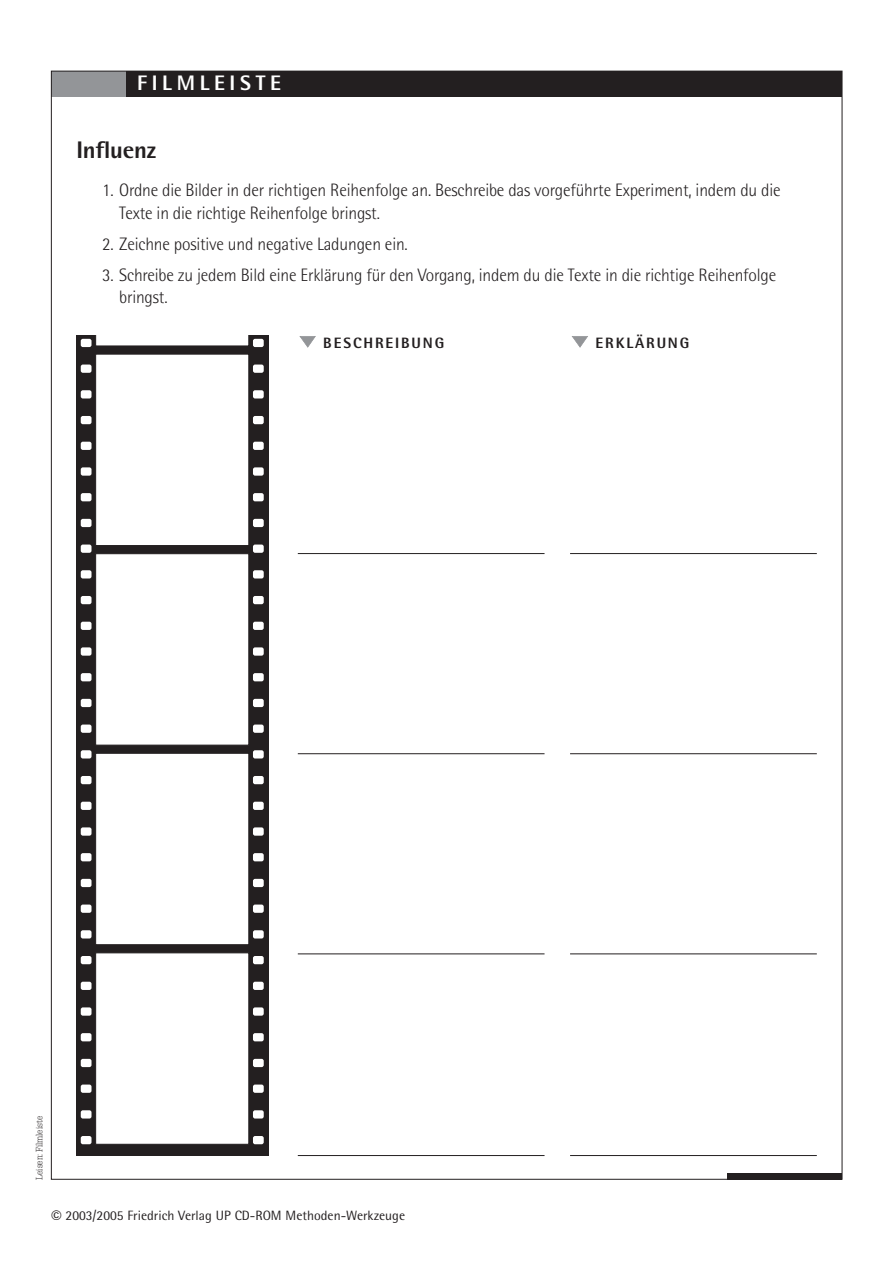
<style>
.page{position:relative;width:893px;height:1262px;background:#fff}
.page>*{position:absolute;margin:0;border:0;box-sizing:border-box;transform-origin:0 0}
.t1{font:800 24px "Rotis Semi Sans";letter-spacing:-.01em;color:#231f20}
.t2{font:800 21px "Rotis Semi Sans";letter-spacing:.22em;color:#fff}
.t3{font:300 18px/22.5px "Rotis Semi Sans";letter-spacing:-.01em;color:#231f20}
.t4{font:800 15px "Rotis Semi Sans";letter-spacing:.12em;color:#231f20}
.t5{font:13.5px "Rotis Semi Sans";color:#231f20}
.t6{font:300 9px "Glypha";color:#231f20;scale:.95 1}
</style>
<div class="page">
<div style="left:105px;top:71px;width:737px;height:25px;background:#231f20"></div>
<div style="left:51px;top:71px;width:74px;height:25px;background:#939598"></div>
<div style="left:727px;top:1173px;width:115px;height:6px;background:#231f20"></div>
<div style="left:76px;top:332px;width:192px;height:823px;background:#231f20"></div>
<div style="left:95px;top:354px;width:154px;height:192px;background:#fff;border:1px solid #231f20"></div>
<div style="left:95px;top:553px;width:154px;height:192px;background:#fff;border:1px solid #231f20"></div>
<div style="left:95px;top:753px;width:154px;height:192px;background:#fff;border:1px solid #231f20"></div>
<div style="left:95px;top:952px;width:154px;height:192px;background:#fff;border:1px solid #231f20"></div>
<div style="left:95px;top:329px;width:154px;height:17px;background:#fff"></div>
<div style="left:74px;top:324px;width:196px;height:10px;background:#fff"></div>
<div style="left:253px;top:1136px;width:11px;height:8px;background:#fff;border-radius:2px"></div>
<div style="left:253px;top:1110px;width:11px;height:8px;background:#fff;border-radius:2px"></div>
<div style="left:253px;top:1084px;width:11px;height:8px;background:#fff;border-radius:2px"></div>
<div style="left:253px;top:1058px;width:11px;height:9px;background:#fff;border-radius:2px"></div>
<div style="left:253px;top:1033px;width:11px;height:8px;background:#fff;border-radius:2px"></div>
<div style="left:253px;top:1007px;width:11px;height:8px;background:#fff;border-radius:2px"></div>
<div style="left:253px;top:981px;width:11px;height:9px;background:#fff;border-radius:2px"></div>
<div style="left:253px;top:956px;width:11px;height:8px;background:#fff;border-radius:2px"></div>
<div style="left:253px;top:930px;width:11px;height:8px;background:#fff;border-radius:2px"></div>
<div style="left:253px;top:904px;width:11px;height:8px;background:#fff;border-radius:2px"></div>
<div style="left:253px;top:879px;width:11px;height:8px;background:#fff;border-radius:2px"></div>
<div style="left:253px;top:853px;width:11px;height:8px;background:#fff;border-radius:2px"></div>
<div style="left:253px;top:827px;width:11px;height:8px;background:#fff;border-radius:2px"></div>
<div style="left:253px;top:801px;width:11px;height:9px;background:#fff;border-radius:2px"></div>
<div style="left:253px;top:776px;width:11px;height:8px;background:#fff;border-radius:2px"></div>
<div style="left:253px;top:750px;width:11px;height:8px;background:#fff;border-radius:2px"></div>
<div style="left:253px;top:724px;width:11px;height:9px;background:#fff;border-radius:2px"></div>
<div style="left:253px;top:699px;width:11px;height:8px;background:#fff;border-radius:2px"></div>
<div style="left:253px;top:673px;width:11px;height:8px;background:#fff;border-radius:2px"></div>
<div style="left:253px;top:647px;width:11px;height:8px;background:#fff;border-radius:2px"></div>
<div style="left:253px;top:621px;width:11px;height:9px;background:#fff;border-radius:2px"></div>
<div style="left:253px;top:596px;width:11px;height:8px;background:#fff;border-radius:2px"></div>
<div style="left:253px;top:570px;width:11px;height:8px;background:#fff;border-radius:2px"></div>
<div style="left:253px;top:544px;width:11px;height:9px;background:#fff;border-radius:2px"></div>
<div style="left:253px;top:519px;width:11px;height:8px;background:#fff;border-radius:2px"></div>
<div style="left:253px;top:493px;width:11px;height:8px;background:#fff;border-radius:2px"></div>
<div style="left:253px;top:467px;width:11px;height:8px;background:#fff;border-radius:2px"></div>
<div style="left:253px;top:442px;width:11px;height:8px;background:#fff;border-radius:2px"></div>
<div style="left:253px;top:416px;width:11px;height:8px;background:#fff;border-radius:2px"></div>
<div style="left:253px;top:390px;width:11px;height:8px;background:#fff;border-radius:2px"></div>
<div style="left:253px;top:364px;width:11px;height:9px;background:#fff;border-radius:2px"></div>
<div style="left:253px;top:339px;width:11px;height:8px;background:#fff;border-radius:2px"></div>
<div style="left:81px;top:1136px;width:10px;height:8px;background:#fff;border-radius:2px"></div>
<div style="left:81px;top:1110px;width:10px;height:8px;background:#fff;border-radius:2px"></div>
<div style="left:81px;top:1084px;width:10px;height:8px;background:#fff;border-radius:2px"></div>
<div style="left:81px;top:1058px;width:10px;height:9px;background:#fff;border-radius:2px"></div>
<div style="left:81px;top:1033px;width:10px;height:8px;background:#fff;border-radius:2px"></div>
<div style="left:81px;top:1007px;width:10px;height:8px;background:#fff;border-radius:2px"></div>
<div style="left:81px;top:981px;width:10px;height:9px;background:#fff;border-radius:2px"></div>
<div style="left:81px;top:956px;width:10px;height:8px;background:#fff;border-radius:2px"></div>
<div style="left:81px;top:930px;width:10px;height:8px;background:#fff;border-radius:2px"></div>
<div style="left:81px;top:904px;width:10px;height:8px;background:#fff;border-radius:2px"></div>
<div style="left:81px;top:879px;width:10px;height:8px;background:#fff;border-radius:2px"></div>
<div style="left:81px;top:853px;width:10px;height:8px;background:#fff;border-radius:2px"></div>
<div style="left:81px;top:827px;width:10px;height:8px;background:#fff;border-radius:2px"></div>
<div style="left:81px;top:801px;width:10px;height:9px;background:#fff;border-radius:2px"></div>
<div style="left:81px;top:776px;width:10px;height:8px;background:#fff;border-radius:2px"></div>
<div style="left:81px;top:750px;width:10px;height:8px;background:#fff;border-radius:2px"></div>
<div style="left:81px;top:724px;width:10px;height:9px;background:#fff;border-radius:2px"></div>
<div style="left:81px;top:699px;width:10px;height:8px;background:#fff;border-radius:2px"></div>
<div style="left:81px;top:673px;width:10px;height:8px;background:#fff;border-radius:2px"></div>
<div style="left:81px;top:647px;width:10px;height:8px;background:#fff;border-radius:2px"></div>
<div style="left:81px;top:621px;width:10px;height:9px;background:#fff;border-radius:2px"></div>
<div style="left:81px;top:596px;width:10px;height:8px;background:#fff;border-radius:2px"></div>
<div style="left:81px;top:570px;width:10px;height:8px;background:#fff;border-radius:2px"></div>
<div style="left:81px;top:544px;width:10px;height:9px;background:#fff;border-radius:2px"></div>
<div style="left:81px;top:519px;width:10px;height:8px;background:#fff;border-radius:2px"></div>
<div style="left:81px;top:493px;width:10px;height:8px;background:#fff;border-radius:2px"></div>
<div style="left:81px;top:467px;width:10px;height:8px;background:#fff;border-radius:2px"></div>
<div style="left:81px;top:442px;width:10px;height:8px;background:#fff;border-radius:2px"></div>
<div style="left:81px;top:416px;width:10px;height:8px;background:#fff;border-radius:2px"></div>
<div style="left:81px;top:390px;width:10px;height:8px;background:#fff;border-radius:2px"></div>
<div style="left:81px;top:364px;width:10px;height:9px;background:#fff;border-radius:2px"></div>
<div style="left:81px;top:339px;width:10px;height:8px;background:#fff;border-radius:2px"></div>
<svg style="left:299px;top:336px;width:17px;height:12px"></svg>
<svg style="left:571px;top:336px;width:17px;height:12px"></svg>
<hr style="left:298px;top:553px;width:246px;height:1px;background:#231f20">
<hr style="left:298px;top:753px;width:246px;height:1px;background:#231f20">
<hr style="left:298px;top:953px;width:246px;height:1px;background:#231f20">
<hr style="left:298px;top:1155px;width:246px;height:1px;background:#231f20">
<hr style="left:570px;top:553px;width:246px;height:1px;background:#231f20">
<hr style="left:570px;top:753px;width:246px;height:1px;background:#231f20">
<hr style="left:570px;top:953px;width:246px;height:1px;background:#231f20">
<hr style="left:570px;top:1155px;width:246px;height:1px;background:#231f20">
<p class="t2" style="left:137px;top:76px;width:145px">FILMLEISTE</p>
<h1 class="t1" style="left:77px;top:142px;width:81px">Influenz</h1>
<p class="t3" style="left:119px;top:181px;width:663px;text-indent:-17px">1. Ordne die Bilder in der richtigen Reihenfolge an. Beschreibe das vorgeführte Experiment, indem du die<br>Texte in die richtige Reihenfolge bringst.</p>
<p class="t3" style="left:102px;top:234px;width:307px">2. Zeichne positive und negative Ladungen ein.</p>
<p class="t3" style="left:119px;top:265px;width:658px;text-indent:-17px">3. Schreibe zu jedem Bild eine Erklärung für den Vorgang, indem du die Texte in die richtige Reihenfolge bringst.</p>
<p class="t4" style="left:323px;top:337px;width:122px">BESCHREIBUNG</p>
<p class="t4" style="left:595px;top:337px;width:95px">ERKLÄRUNG</p>
<p class="t6" style="left:36px;top:1179px;width:68px;rotate:-90deg">Leisen: Filmleiste</p>
<p class="t5" style="left:66px;top:1210px;width:341px">2003/2005 Friedrich Verlag UP CD-ROM Methoden-Werkzeuge</p>
</div>
